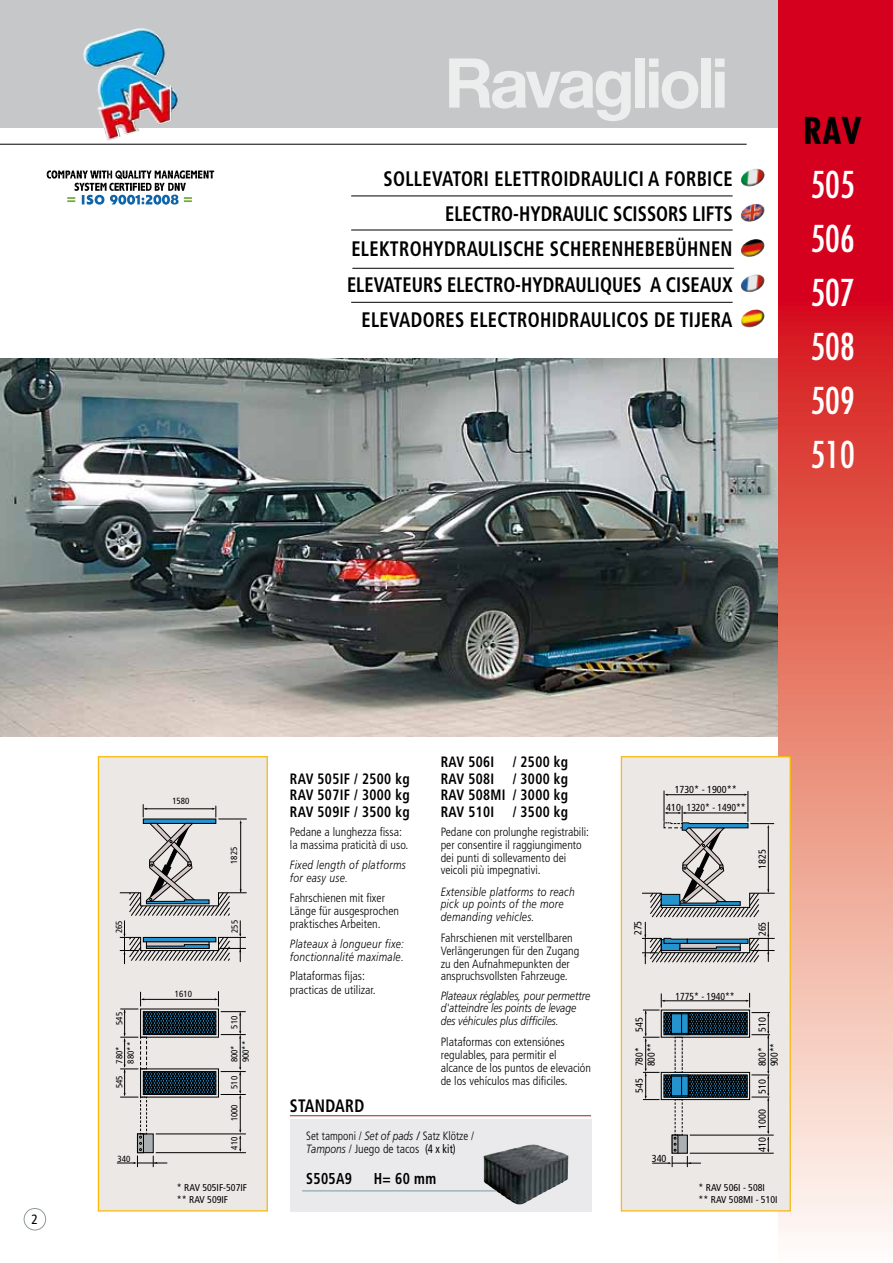
<style>
.page{position:relative;width:893px;height:1263px;background:#fff}
.page>*{position:absolute;margin:0;border:0;box-sizing:border-box;transform-origin:0 0}
.t1{font:condensed 36px/54px "Futura";color:#fff;text-align:justify}
.t2{font:700 condensed 36px "Futura";color:#000}
.t3{font:700 condensed 21px/35.2px "Frutiger";letter-spacing:.015em;color:#000;text-align:right;scale:.88 1}
.t4{font:700 condensed 18px "Frutiger";letter-spacing:.02em;color:#000;scale:.88 1}
.t5{font:700 condensed 15.75px "Frutiger";letter-spacing:.025em;color:#000;scale:.88 1}
.t6{font:700 condensed 15px/16.5px "Frutiger";letter-spacing:.025em;color:#000;text-align:justify;scale:.9 1}
.t7{font:condensed 13.5px "Frutiger";color:#000}
.t8{font:300 condensed 12px/12.8px "Frutiger";color:#000}
.t9{font:italic 300 12px/13.2px "Frutiger";letter-spacing:.03em;color:#000;scale:.85 1}
.t10{font:italic 300 12px/12.8px "Frutiger";color:#000;scale:.85 1}
.t11{font:300 condensed 12px/13.2px "Frutiger";color:#000;scale:.95 1}
.t12{font:condensed 10.2px/17.9px "Frutiger";color:#000;text-align:center}
.t13{font:condensed 10.2px/11.9px "Frutiger";color:#000;scale:.95 1}
.t14{font:condensed 9.9px/12.3px "Frutiger";color:#000}
.t15{font:condensed 8.85px/11.1px "Frutiger";color:#000}
.s1{font-style:italic;font-stretch:normal}
.s2{font-weight:400}
</style>
<div class="page">
<div style="left:98px;top:756px;width:170px;height:455px;background:#ebe8e6;border:1px solid #fab809"></div>
<svg style="left:119px;top:804px;width:128px;height:160px"></svg>
<svg style="left:117px;top:991px;width:129px;height:176px"></svg>
<img style="left:0;top:359px;width:779px;height:377px">
<div style="left:0;top:0;width:893px;height:127px;background:#c6c7c8"></div>
<svg style="left:779px;top:0;width:114px;height:1232px;background:#e46665"></svg>
<hr style="left:0;top:144px;width:747px;height:1px;background:#000">
<svg style="left:449px;top:58px;width:182px;height:63px"></svg>
<div style="left:635px;top:58px;width:10px;height:50px;background:#eceded"></div>
<div style="left:701px;top:58px;width:10px;height:50px;background:#eceded"></div>
<svg style="left:715px;top:58px;width:10px;height:50px"></svg>
<svg style="left:649px;top:58px;width:49px;height:51px"></svg>
<img style="left:83px;top:28px;width:97px;height:112px">
<svg style="left:47px;top:170px;width:167px;height:35px"></svg>
<hr style="left:351px;top:196px;width:382px;height:1px;background:#000">
<hr style="left:351px;top:302px;width:382px;height:1px;background:#000">
<hr style="left:351px;top:230px;width:382px;height:1px;background:#000">
<hr style="left:352px;top:268px;width:382px;height:1px;background:#000">
<img style="left:740px;top:204px;width:25px;height:18px">
<img style="left:740px;top:239px;width:25px;height:18px">
<img style="left:740px;top:169px;width:25px;height:18px">
<img style="left:740px;top:274px;width:25px;height:19px">
<img style="left:740px;top:310px;width:25px;height:18px">
<div style="left:24px;top:1208px;width:22px;height:22px;border:1px solid #90999e;border-radius:50%"></div>
<div style="left:290px;top:1119px;width:301px;height:92px;background:#eae9eb"></div>
<hr style="left:302px;top:1190px;width:225px;height:1px;background:#8fabb3">
<img style="left:483px;top:1144px;width:69px;height:60px">
<hr style="left:290px;top:1115px;width:301px;height:1px;background:#a41d22">
<div style="left:621px;top:756px;width:170px;height:455px;background:#ebe8e6;border:1px solid #fab809"></div>
<hr style="left:748px;top:791px;width:1px;height:30px;background:#000">
<hr style="left:664px;top:791px;width:1px;height:30px;background:#000">
<hr style="left:666px;top:794px;width:80px;height:1px;background:#000">
<hr style="left:690px;top:1153px;width:84px;height:1px;background:#000">
<hr style="left:690px;top:1135px;width:84px;height:1px;background:#000">
<svg style="left:643px;top:993px;width:127px;height:174px"></svg>
<div style="left:661px;top:1072px;width:89px;height:28px;border:1px solid #000"></div>
<div style="left:671px;top:1074px;width:17px;height:23px;border:1px solid #000"></div>
<svg style="left:682px;top:1078px;width:4px;height:16px"></svg>
<div style="left:671px;top:1076px;width:11px;height:20px;background:#2593ce"></div>
<div style="left:671px;top:1076px;width:11px;height:20px;border:1px solid #000"></div>
<svg style="left:642px;top:806px;width:133px;height:158px"></svg>
<hr style="left:687px;top:939px;width:61px;height:4px;background:#2593ce">
<div style="left:687px;top:939px;width:61px;height:5px;border:1px solid #000"></div>
<h2 class="t3" style="left:347px;top:161px;width:440px">SOLLEVATORI ELETTROIDRAULICI A FORBICE ELECTRO-HYDRAULIC SCISSORS LIFTS ELEKTROHYDRAULISCHE SCHERENHEBEBÜHNEN ELEVATEURS ELECTRO-HYDRAULIQUES A CISEAUX ELEVADORES ELECTROHIDRAULICOS DE TIJERA</h2>
<h1 class="t2" style="left:803px;top:107px;width:60px">RAV</h1>
<h1 class="t1" style="left:810px;top:157px;width:46px">505<br>506<br>507<br>508<br>509<br>510</h1>
<p class="t7" style="left:32px;top:1212px;width:8px">2</p>
<p class="t15" style="left:172px;top:796px;width:19px">1580</p>
<p class="t15" style="left:229px;top:864px;width:19px;rotate:-90deg">1825</p>
<p class="t15" style="left:114px;top:933px;width:14px;rotate:-90deg">265</p>
<p class="t15" style="left:229px;top:933px;width:14px;rotate:-90deg">255</p>
<p class="t15" style="left:114px;top:1025px;width:14px;rotate:-90deg">545</p>
<p class="t15" style="left:114px;top:1064px;width:23px;rotate:-90deg">780*<br>880**</p>
<p class="t15" style="left:114px;top:1088px;width:14px;rotate:-90deg">545</p>
<p class="t15" style="left:118px;top:1153px;width:14px">340</p>
<p class="t15" style="left:175px;top:989px;width:19px">1610</p>
<p class="t15" style="left:229px;top:1029px;width:14px;rotate:-90deg">510</p>
<p class="t15" style="left:229px;top:1062px;width:23px;rotate:-90deg">800*<br>900**</p>
<p class="t15" style="left:229px;top:1089px;width:14px;rotate:-90deg">510</p>
<p class="t15" style="left:229px;top:1121px;width:19px;rotate:-90deg">1000</p>
<p class="t15" style="left:229px;top:1150px;width:14px;rotate:-90deg">410</p>
<p class="t6" style="left:290px;top:770px;width:135px">RAV 505IF / 2500 kg RAV 507IF / 3000 kg RAV 509IF / 3500 kg</p>
<p class="t8" style="left:290px;top:825px;width:120px;line-height:13.2px">Pedane a lunghezza fissa: la massima praticità di uso.</p>
<p class="t9" style="left:290px;top:858px;width:138px">Fixed length of platforms for easy use.</p>
<p class="t8" style="left:290px;top:891px;width:111px;line-height:13.2px">Fahrschienen mit fixer<br>Länge für ausgesprochen praktisches Arbeiten.</p>
<p class="t9" style="left:290px;top:937px;width:136px">Plateaux à longueur fixe: fonctionnalité maximale.</p>
<p class="t8" style="left:290px;top:970px;width:87px;line-height:13.2px">Plataformas fijas: practicas de utilizar.</p>
<h3 class="t4" style="left:290px;top:1095px;width:86px">STANDARD</h3>
<p class="t6" style="left:441px;top:754px;width:143px">RAV 506I / 2500 kg RAV 508I / 3000 kg RAV 508MI / 3000 kg RAV 510I / 3500 kg</p>
<p class="t8" style="left:441px;top:826px;width:150px">Pedane con prolunghe registrabili: per consentire il raggiungimento dei punti di sollevamento dei veicoli più impegnativi.</p>
<p class="t9" style="left:441px;top:885px;width:159px;line-height:12.8px">Extensible platforms to reach pick up points of the more demanding vehicles.</p>
<p class="t8" style="left:441px;top:932px;width:140px">Fahrschienen mit verstellbaren<br>Verlängerungen für den Zugang zu den Aufnahmepunkten der anspruchsvollsten Fahrzeuge.</p>
<p class="t10" style="left:441px;top:989px;width:178px">Plateaux réglables, pour permettre d'atteindre les points de levage des véhicules plus difficiles.</p>
<p class="t8" style="left:441px;top:1036px;width:152px">Plataformas con extensiónes regulables, para permitir el alcance de los puntos de elevación de los vehículos mas dificiles.</p>
<p class="t11" style="left:306px;top:1129px;width:178px">Set tamponi / <span class="s1">Set of pads /</span> Satz Klötze /<br><span class="s1">Tampons</span> / Juego de tacos <span class="s2">(4 x kit)</span></p>
<p class="t12" style="left:666px;top:780px;width:81px">1730* - 1900**<br>410 1320* - 1490**</p>
<p class="t12" style="left:753px;top:869px;width:21px;rotate:-90deg">1825</p>
<p class="t12" style="left:629px;top:935px;width:16px;rotate:-90deg">275</p>
<p class="t12" style="left:753px;top:936px;width:16px;rotate:-90deg">265</p>
<p class="t13" style="left:676px;top:990px;width:64px">1775* - 1940**</p>
<p class="t12" style="left:630px;top:1031px;width:16px;rotate:-90deg">545</p>
<p class="t12" style="left:633px;top:1066px;width:25px;line-height:11.9px;text-align:left;text-indent:-27px;rotate:-90deg">545 780*<br>800**</p>
<p class="t13" style="left:757px;top:1066px;width:26px;rotate:-90deg">800*<br>900**</p>
<p class="t12" style="left:753px;top:1032px;width:16px;rotate:-90deg">510</p>
<p class="t12" style="left:753px;top:1093px;width:16px;rotate:-90deg">510</p>
<p class="t12" style="left:753px;top:1129px;width:21px;rotate:-90deg">1000</p>
<p class="t12" style="left:753px;top:1152px;width:16px;rotate:-90deg">410</p>
<p class="t12" style="left:652px;top:1149px;width:16px">340</p>
<p class="t14" style="left:177px;top:1181px;width:72px">* RAV 505IF-507IF ** RAV 509IF</p>
<h3 class="t5" style="left:306px;top:1169px;width:54px">S505A9</h3>
<h3 class="t5" style="left:374px;top:1169px;width:72px">H= 60 mm</h3>
<p class="t14" style="left:699px;top:1181px;width:81px">* RAV 506I - 508I<br>** RAV 508MI - 510I</p>
</div>
